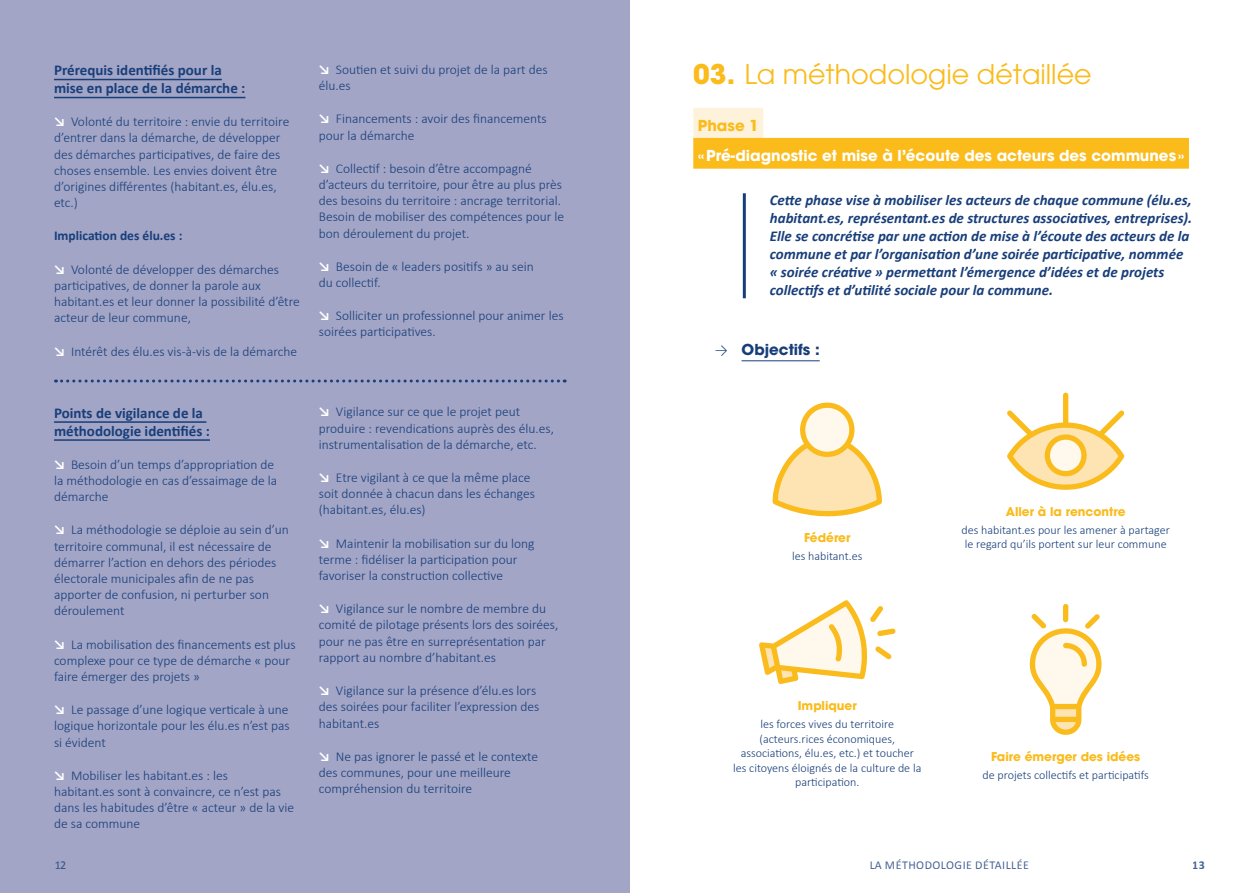
<style>
.page{position:relative;width:1259px;height:893px;background:#fff}
.page>*{position:absolute;margin:0;border:0;box-sizing:border-box;transform-origin:0 0}
.t1{font:27px "ITC Avant Garde Pro";color:#fabb1b}
.t2{font:italic 700 15px/18px "Calibri";color:#183e7a}
.t3{font:700 15px/18px "Calibri";color:#183e7a}
.t4{font:700 15px "ITC Avant Garde Pro";color:#fff}
.t5{font:700 15px "ITC Avant Garde Pro";color:#183e7a}
.t6{font:700 15px "ITC Avant Garde Pro";color:#fabb1b}
.t7{font:300 13.5px/16.2px "Calibri";color:#183e7a}
.t8{font:700 13.5px "Calibri";color:#183e7a}
.t9{font:300 12.15px/14.5px "Calibri";color:#183e7a;text-align:center}
.t10{font:700 12.15px "ITC Avant Garde Pro";color:#fabb1b}
.t11{font:12px "Calibri";letter-spacing:.04em;color:#183e7a}
.t12{font:700 12px "Calibri";color:#183e7a}
.s1{font-weight:700;color:#fff}
.s2{font-weight:700}
.s3{font-family:"Calibri";font-weight:300}
</style>
<div class="page">
<div style="left:0;top:0;width:629px;height:893px;background:#a2a5c5"></div>
<hr style="left:54px;top:79px;width:168px;height:1px;background:#183e7a">
<hr style="left:54px;top:97px;width:191px;height:1px;background:#183e7a">
<hr style="left:54px;top:421px;width:152px;height:2px;background:#183e7a">
<hr style="left:54px;top:439px;width:156px;height:2px;background:#183e7a">
<div style="left:693px;top:108px;width:70px;height:31px;background:#fff2da"></div>
<div style="left:693px;top:138px;width:496px;height:31px;background:#fabb1b"></div>
<hr style="left:743px;top:193px;width:3px;height:105px;background:#183e7a">
<hr style="left:741px;top:360px;width:78px;height:1px;background:#183e7a">
<svg style="left:1029px;top:604px;width:72px;height:131px"></svg>
<svg style="left:772px;top:403px;width:110px;height:113px"></svg>
<svg style="left:1007px;top:393px;width:117px;height:97px"></svg>
<svg style="left:759px;top:600px;width:136px;height:84px"></svg>
<svg style="left:56px;top:379px;width:509px;height:3px"></svg>
<p class="t3" style="left:54px;top:61px;width:193px">Prérequis identifiés pour la mise en place de la démarche :</p>
<p class="t7" style="left:54px;top:114px;width:237px"><span class="s1">↘</span> Volonté du territoire : envie du territoire d’entrer dans la démarche, de développer des démarches participatives, de faire des choses ensemble. Les envies doivent être d’origines différentes (habitant.es, élu.es, etc.)</p>
<p class="t8" style="left:54px;top:226px;width:130px">Implication des élu.es :</p>
<p class="t7" style="left:54px;top:261px;width:247px"><span class="s1">↘</span> Volonté de développer des démarches participatives, de donner la parole aux habitant.es et leur donner la possibilité d’être acteur de leur commune,</p>
<p class="t7" style="left:54px;top:343px;width:245px"><span class="s1">↘</span> Intérêt des élu.es vis-à-vis de la démarche</p>
<p class="t7" style="left:319px;top:61px;width:230px"><span class="s1">↘</span> Soutien et suivi du projet de la part des élu.es</p>
<p class="t7" style="left:319px;top:111px;width:229px"><span class="s1">↘</span> Financements : avoir des financements pour la démarche</p>
<p class="t7" style="left:319px;top:160px;width:247px"><span class="s1">↘</span> Collectif : besoin d’être accompagné d’acteurs du territoire, pour être au plus près des besoins du territoire : ancrage territorial.<br>Besoin de mobiliser des compétences pour le bon déroulement du projet.</p>
<p class="t7" style="left:319px;top:258px;width:216px"><span class="s1">↘</span> Besoin de « leaders positifs » au sein du collectif.</p>
<p class="t7" style="left:319px;top:307px;width:246px"><span class="s1">↘</span> Solliciter un professionnel pour animer les soirées participatives.</p>
<p class="t3" style="left:54px;top:403px;width:157px">Points de vigilance de la méthodologie identifiés :</p>
<p class="t7" style="left:54px;top:456px;width:225px"><span class="s1">↘</span> Besoin d’un temps d’appropriation de la méthodologie en cas d’essaimage de la démarche</p>
<p class="t7" style="left:54px;top:522px;width:236px"><span class="s1">↘</span> La méthodologie se déploie au sein d’un territoire communal, il est nécessaire de démarrer l’action en dehors des périodes électorale municipales afin de ne pas apporter de confusion, ni perturber son déroulement</p>
<p class="t7" style="left:54px;top:636px;width:243px"><span class="s1">↘</span> La mobilisation des financements est plus complexe pour ce type de démarche « pour faire émerger des projets »</p>
<p class="t7" style="left:54px;top:701px;width:237px;text-align:justify"><span class="s1">↘</span> Le passage d’une logique verticale à une logique horizontale pour les élu.es n’est pas si évident</p>
<p class="t7" style="left:54px;top:767px;width:241px"><span class="s1">↘</span> Mobiliser les habitant.es : les<br>habitant.es sont à convaincre, ce n’est pas dans les habitudes d’être « acteur » de la vie de sa commune</p>
<p class="t11" style="left:54px;top:856px;width:14px">12</p>
<p class="t7" style="left:319px;top:404px;width:237px"><span class="s1">↘</span> Vigilance sur ce que le projet peut produire : revendications auprès des élu.es, instrumentalisation de la démarche, etc.</p>
<p class="t7" style="left:319px;top:469px;width:218px"><span class="s1">↘</span> Etre vigilant à ce que la même place soit donnée à chacun dans les échanges (habitant.es, élu.es)</p>
<p class="t7" style="left:319px;top:535px;width:217px"><span class="s1">↘</span> Maintenir la mobilisation sur du long terme : fidéliser la participation pour favoriser la construction collective</p>
<p class="t7" style="left:319px;top:601px;width:241px"><span class="s1">↘</span> Vigilance sur le nombre de membre du comité de pilotage présents lors des soirées, pour ne pas être en surreprésentation par rapport au nombre d’habitant.es</p>
<p class="t7" style="left:319px;top:682px;width:222px"><span class="s1">↘</span> Vigilance sur la présence d’élu.es lors des soirées pour faciliter l’expression des habitant.es</p>
<p class="t7" style="left:319px;top:748px;width:221px"><span class="s1">↘</span> Ne pas ignorer le passé et le contexte des communes, pour une meilleure compréhension du territoire</p>
<h1 class="t1" style="left:693px;top:57px;width:400px"><span class="s2">03.</span> La méthodologie détaillée</h1>
<p class="t6" style="left:698px;top:115px;width:62px">Phase 1</p>
<p class="t4" style="left:698px;top:145px;width:488px">«Pré-diagnostic et mise à l’écoute des acteurs des communes »</p>
<p class="t2" style="left:770px;top:190px;width:424px">Cette phase vise à mobiliser les acteurs de chaque commune (élu.es, habitant.es, représentant.es de structures associatives, entreprises).<br>Elle se concrétise par une action de mise à l’écoute des acteurs de la commune et par l’organisation d’une soirée participative, nommée « soirée créative » permettant l’émergence d’idées et de projets collectifs et d’utilité sociale pour la commune.</p>
<p class="t5" style="left:714px;top:339px;width:107px"><span class="s3">→</span> Objectifs :</p>
<p class="t10" style="left:804px;top:530px;width:48px">Fédérer</p>
<p class="t9" style="left:792px;top:549px;width:72px">les habitant.es</p>
<p class="t10" style="left:1006px;top:503px;width:121px">Aller à la rencontre</p>
<p class="t9" style="left:961px;top:522px;width:210px;text-align:left">des habitant.es pour les amener à partager le regard qu’ils portent sur leur commune</p>
<p class="t10" style="left:797px;top:697px;width:61px">Impliquer</p>
<p class="t9" style="left:733px;top:717px;width:190px">les forces vives du territoire (acteurs.rices économiques, associations, élu.es, etc.) et toucher les citoyens éloignés de la culture de la participation.</p>
<p class="t10" style="left:991px;top:748px;width:151px">Faire émerger des idées</p>
<p class="t9" style="left:982px;top:767px;width:168px">de projets collectifs et participatifs</p>
<p class="t11" style="left:869px;top:856px;width:161px">LA MÉTHODOLOGIE DÉTAILLÉE</p>
<p class="t12" style="left:1192px;top:856px;width:14px">13</p>
</div>
